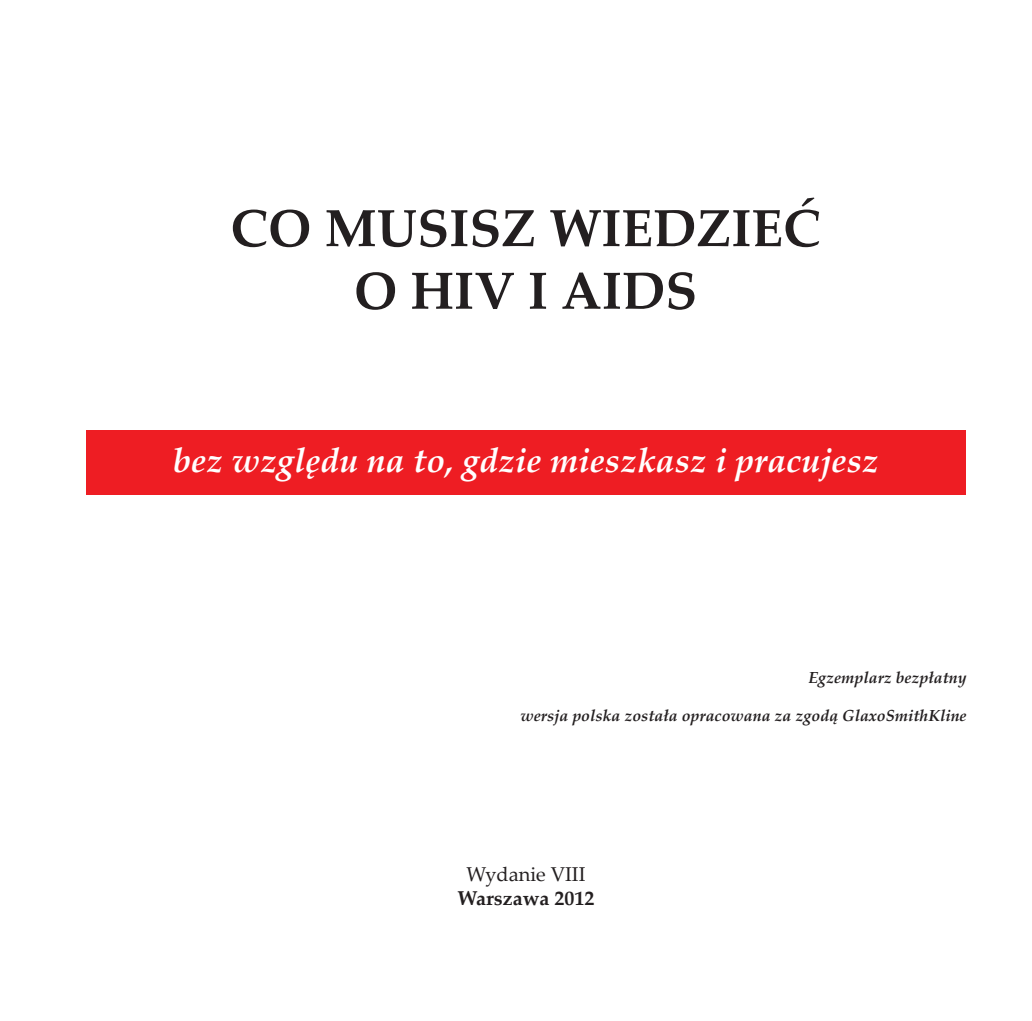
<style>
.page{position:relative;width:1032px;height:1021px;background:#fff}
.page>*{position:absolute;margin:0;border:0;box-sizing:border-box;transform-origin:0 0}
.t1{font:700 52.2px/62.6px "Palatino Linotype";color:#231f20;text-align:center}
.t2{font:italic 700 34px "Palatino Linotype";color:#fff}
.t3{font:700 20px "Palatino Linotype";color:#231f20}
.t4{font:20px "Palatino Linotype";color:#231f20}
.t5{font:italic 700 16px "Palatino Linotype";color:#231f20}
</style>
<div class="page">
<div style="left:86px;top:430px;width:880px;height:64px;background:#ee1d23"></div>
<h1 class="t1" style="left:230px;top:195px;width:592px">CO MUSISZ WIEDZIEĆ<br>O HIV I AIDS</h1>
<h2 class="t2" style="left:173px;top:437px;width:707px">bez względu na to, gdzie mieszkasz i pracujesz</h2>
<p class="t5" style="left:808px;top:666px;width:160px">Egzemplarz bezpłatny</p>
<p class="t5" style="left:520px;top:704px;width:448px">wersja polska została opracowana za zgodą GlaxoSmithKline</p>
<p class="t4" style="left:466px;top:860px;width:121px">Wydanie VIII</p>
<p class="t3" style="left:457px;top:884px;width:138px">WARSZAWA 2012</p>
</div>
